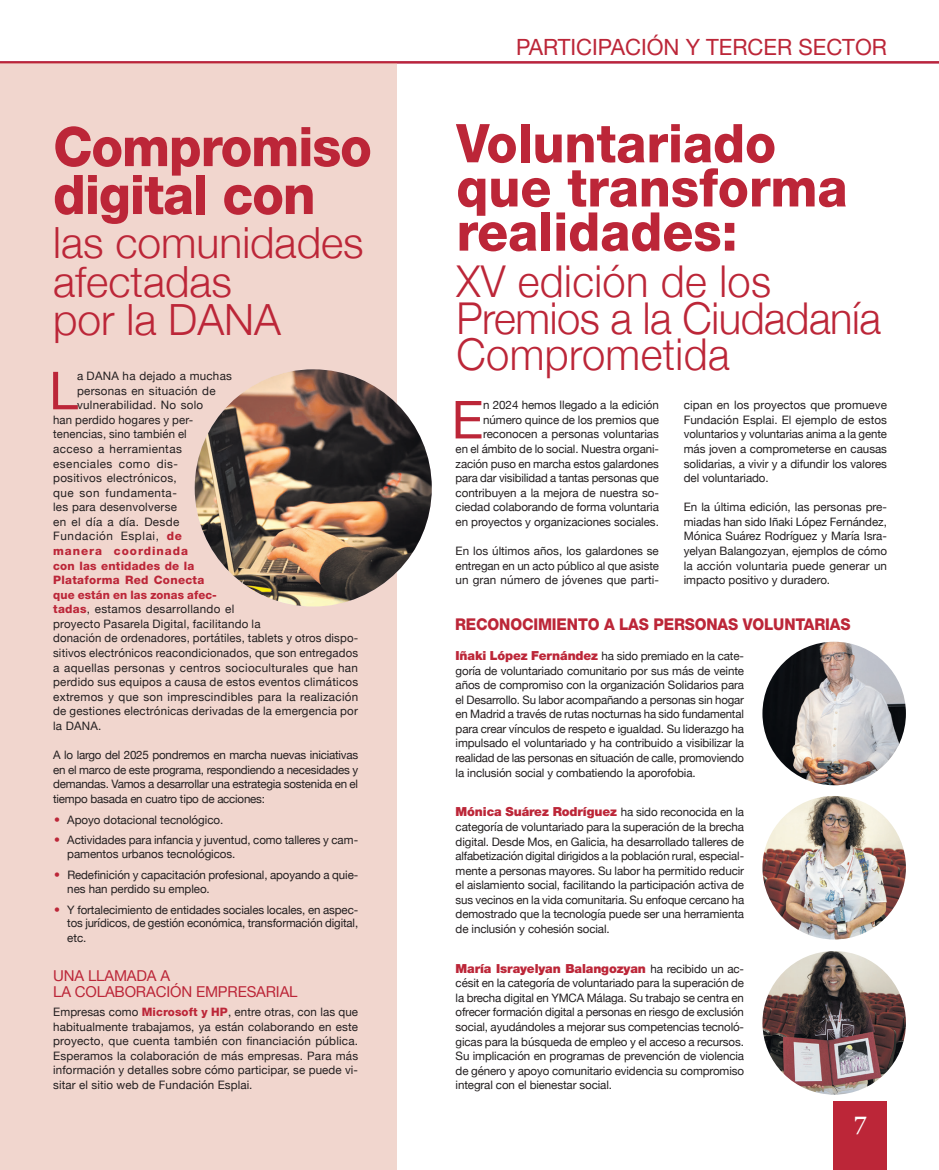
<style>
.page{position:relative;width:939px;height:1170px;background:#fff}
.page>*{position:absolute;margin:0;border:0;box-sizing:border-box;transform-origin:0 0}
.t1{font:800 54.62px/47.9px "Helvetica Neue";letter-spacing:-.02em;color:#bc2638;scale:.95 1}
.t2{font:800 53.38px/44.1px "Helvetica Neue";color:#bc2638;scale:.95 1}
.t3{font:52.38px "Helvetica Neue";color:#bc2638}
.t4{font:300 43.88px/36.6px "Helvetica Neue";letter-spacing:.01em;color:#bc2638;scale:.95 1}
.t5{font:300 43px/38.4px "Helvetica Neue";color:#bc2638}
.t6{font:25px "Georgia";color:#fff}
.t7{font:22.5px "Helvetica Neue";color:#bc2638}
.t8{font:800 16.25px "Helvetica Neue";letter-spacing:-.01em;color:#bc2638;scale:.94 1}
.t9{font:15px/15.6px "Helvetica Neue";letter-spacing:-.01em;color:#bc2638}
.t10{font:900 12.5px "Helvetica Neue";letter-spacing:-.01em;color:#bc2638}
.t11{font:11.62px/14.6px "Helvetica Neue";letter-spacing:-.005em;color:#231f20;text-align:justify}
.t12{font:11.62px "Helvetica Neue";letter-spacing:.02em;color:#231f20}
.t13{font:11.62px "Helvetica Neue";letter-spacing:.025em;color:#231f20}
.t14{font:11.62px "Helvetica Neue";letter-spacing:.015em;color:#231f20}
.t15{font:800 11.62px "Helvetica Neue";letter-spacing:.025em;color:#bc2638}
.t16{font:11.62px "Helvetica Neue";letter-spacing:.035em;color:#231f20}
.t17{font:11.62px "Helvetica Neue";letter-spacing:.045em;color:#231f20}
.t18{font:11.62px "Helvetica Neue";letter-spacing:.055em;color:#231f20}
.t19{font:11.62px "Helvetica Neue";letter-spacing:.04em;color:#231f20}
.t20{font:11.62px "Helvetica Neue";letter-spacing:.03em;color:#231f20}
.t21{font:800 11.62px "Helvetica Neue";letter-spacing:.085em;color:#bc2638}
.s1{font-weight:800;color:#bc2638}
.s2{font-family:"Futura";font-weight:700;color:#bc2638}
.s3{font-weight:900;font-size:12.5px;color:#bc2638}
.s4{font-weight:400;font-size:11.62px;color:#231f20}
</style>
<div class="page">
<div style="left:1px;top:63px;width:396px;height:1106px;background:#f1d6ce"></div>
<div style="left:834px;top:1101px;width:53px;height:68px;background:#bc2638"></div>
<hr style="left:0;top:61px;width:939px;height:2px;background:#bc2638">
<img style="left:762px;top:641px;width:144px;height:144px;border-radius:72px">
<img style="left:762px;top:795px;width:144px;height:144px;border-radius:72px">
<img style="left:762px;top:951px;width:144px;height:143px;border-radius:72px">
<img style="left:195px;top:369px;width:237px;height:237px;border-radius:119px">
<h1 class="t1" style="left:53px;top:122px;width:337px">Compromiso digital con</h1>
<h3 class="t5" style="left:53px;top:220px;width:312px">las comunidades afectadas<br>por la DANA</h3>
<h3 class="t3" style="left:49px;top:353px;width:31px">L</h3>
<p class="t12" style="left:77px;top:367px;width:156px">a DANA ha dejado a muchas</p>
<p class="t13" style="left:77px;top:382px;width:140px">personas en situación de</p>
<p class="t12" style="left:77px;top:397px;width:128px">vulnerabilidad. No solo</p>
<p class="t14" style="left:53px;top:411px;width:142px">han perdido hogares y per-</p>
<p class="t11" style="left:53px;top:427px;width:135px">tenencias, sino también el</p>
<p class="t16" style="left:53px;top:440px;width:130px">acceso a herramientas</p>
<p class="t17" style="left:53px;top:455px;width:127px">esenciales como dis-</p>
<p class="t13" style="left:53px;top:469px;width:125px">positivos electrónicos,</p>
<p class="t19" style="left:53px;top:484px;width:125px">que son fundamenta-</p>
<p class="t12" style="left:53px;top:498px;width:125px">les para desenvolverse</p>
<p class="t20" style="left:53px;top:513px;width:128px">en el día a día. Desde</p>
<p class="t18" style="left:53px;top:528px;width:130px">Fundación Esplai, <span class="s1">de</span></p>
<p class="t21" style="left:53px;top:544px;width:136px">manera coordinada</p>
<p class="t15" style="left:53px;top:558px;width:143px">con las entidades de la</p>
<p class="t15" style="left:53px;top:573px;width:153px">Plataforma Red Conecta</p>
<p class="t15" style="left:53px;top:587px;width:165px">que están en las zonas afec-</p>
<p class="t13" style="left:53px;top:600px;width:183px"><span class="s1">tadas</span>, estamos desarrollando el</p>
<p class="t12" style="left:53px;top:615px;width:209px">proyecto Pasarela Digital, facilitando la</p>
<p class="t14" style="left:53px;top:630px;width:307px">donación de ordenadores, portátiles, tablets y otros dispo-</p>
<p class="t14" style="left:53px;top:644px;width:306px">sitivos electrónicos reacondicionados, que son entregados</p>
<p class="t13" style="left:53px;top:659px;width:306px">a aquellas personas y centros socioculturales que han</p>
<p class="t12" style="left:53px;top:673px;width:306px">perdido sus equipos a causa de estos eventos climáticos</p>
<p class="t13" style="left:53px;top:688px;width:307px">extremos y que son imprescindibles para la realización</p>
<p class="t12" style="left:53px;top:702px;width:306px">de gestiones electrónicas derivadas de la emergencia por</p>
<p class="t11" style="left:53px;top:719px;width:50px">la DANA.</p>
<p class="t11" style="left:53px;top:748px;width:307px">A lo largo del 2025 pondremos en marcha nuevas iniciativas en el marco de este programa, respondiendo a necesidades y demandas. Vamos a desarrollar una estrategia sostenida en el tiempo basada en cuatro tipo de acciones:</p>
<p class="t11" style="left:53px;top:812px;width:172px"><span class="s2">•</span> Apoyo dotacional tecnológico.</p>
<p class="t11" style="left:67px;top:834px;width:292px;line-height:13.8px;text-indent:-14px"><span class="s2">•</span> Actividades para infancia y juventud, como talleres y cam&shy;pamentos urbanos tecnológicos.</p>
<p class="t11" style="left:67px;top:868px;width:292px;line-height:13.8px;text-indent:-14px"><span class="s2">•</span> Redefinición y capacitación profesional, apoyando a quie&shy;nes han perdido su empleo.</p>
<p class="t11" style="left:67px;top:903px;width:292px;line-height:14.1px;text-indent:-14px"><span class="s2">•</span> Y fortalecimiento de entidades sociales locales, en aspec&shy;tos jurídicos, de gestión económica, transformación digital, etc.</p>
<p class="t9" style="left:53px;top:969px;width:246px">UNA LLAMADA A<br>LA COLABORACIÓN EMPRESARIAL</p>
<p class="t11" style="left:53px;top:1005px;width:307px">Empresas como <span class="s1">Microsoft y HP</span>, entre otras, con las que habitualmente trabajamos, ya están colaborando en este proyecto, que cuenta también con financiación pública.<br>Esperamos la colaboración de más empresas. Para más información y detalles sobre cómo participar, se puede vi&shy;sitar el sitio web de Fundación Esplai.</p>
<h3 class="t7" style="left:516px;top:33px;width:373px">PARTICIPACIÓN Y TERCER SECTOR</h3>
<h2 class="t2" style="left:456px;top:121px;width:413px">Voluntariado que transforma realidades:</h2>
<h3 class="t4" style="left:456px;top:260px;width:449px">XV edición de los<br>Premios a la Ciudadanía<br>Comprometida</h3>
<p class="t11" style="left:456px;top:398px;width:205px;text-align:right">n 2024 hemos llegado a la edición número quince de los premios que reconocen a personas voluntarias<br>en el ámbito de lo social. Nuestra organi&shy;zación puso en marcha estos galardones para dar visibilidad a tantas personas que contribuyen a la mejora de nuestra so&shy;ciedad colaborando de forma voluntaria en proyectos y organizaciones sociales.</p>
<p class="t11" style="left:456px;top:544px;width:205px">En los últimos años, los galardones se entregan en un acto público al que asiste un gran número de jóvenes que parti-</p>
<h3 class="t3" style="left:452px;top:382px;width:33px">E</h3>
<p class="t11" style="left:684px;top:398px;width:205px">cipan en los proyectos que promueve Fundación Esplai. El ejemplo de estos voluntarios y voluntarias anima a la gente más joven a comprometerse en causas solidarias, a vivir y a difundir los valores del voluntariado.</p>
<p class="t11" style="left:684px;top:500px;width:205px">En la última edición, las personas pre&shy;miadas han sido Iñaki López Fernández, Mónica Suárez Rodríguez y María Isra&shy;yelyan Balangozyan, ejemplos de cómo la acción voluntaria puede generar un impacto positivo y duradero.</p>
<h3 class="t8" style="left:455px;top:614px;width:422px">RECONOCIMIENTO A LAS PERSONAS VOLUNTARIAS</h3>
<p class="t11" style="left:456px;top:649px;width:290px"><span class="s3">Iñaki López Fernández</span> ha sido premiado en la cate&shy;goría de voluntariado comunitario por sus más de veinte años de compromiso con la organización Solidarios para el Desarrollo. Su labor acompañando a personas sin hogar en Madrid a través de rutas nocturnas ha sido fundamental para crear vínculos de respeto e igualdad. Su liderazgo ha impulsado el voluntariado y ha contribuido a visibilizar la realidad de las personas en situación de calle, promoviendo la inclusión social y combatiendo la aporofobia.</p>
<p class="t10" style="left:456px;top:804px;width:290px">Mónica Suárez Rodríguez <span class="s4">ha sido reconocida en la</span></p>
<p class="t11" style="left:456px;top:820px;width:290px">categoría de voluntariado para la superación de la brecha digital. Desde Mos, en Galicia, ha desarrollado talleres de alfabetización digital dirigidos a la población rural, especial&shy;mente a personas mayores. Su labor ha permitido reducir el aislamiento social, facilitando la participación activa de sus vecinos en la vida comunitaria. Su enfoque cercano ha demostrado que la tecnología puede ser una herramienta de inclusión y cohesión social.</p>
<p class="t10" style="left:456px;top:960px;width:290px">María Israyelyan Balangozyan <span class="s4">ha recibido un ac-</span></p>
<p class="t11" style="left:456px;top:976px;width:290px">césit en la categoría de voluntariado para la superación de la brecha digital en YMCA Málaga. Su trabajo se centra en ofrecer formación digital a personas en riesgo de exclusión social, ayudándoles a mejorar sus competencias tecnoló&shy;gicas para la búsqueda de empleo y el acceso a recursos.<br>Su implicación en programas de prevención de violencia de género y apoyo comunitario evidencia su compromiso integral con el bienestar social.</p>
<h3 class="t6" style="left:854px;top:1102px;width:14px">7</h3>
</div>
